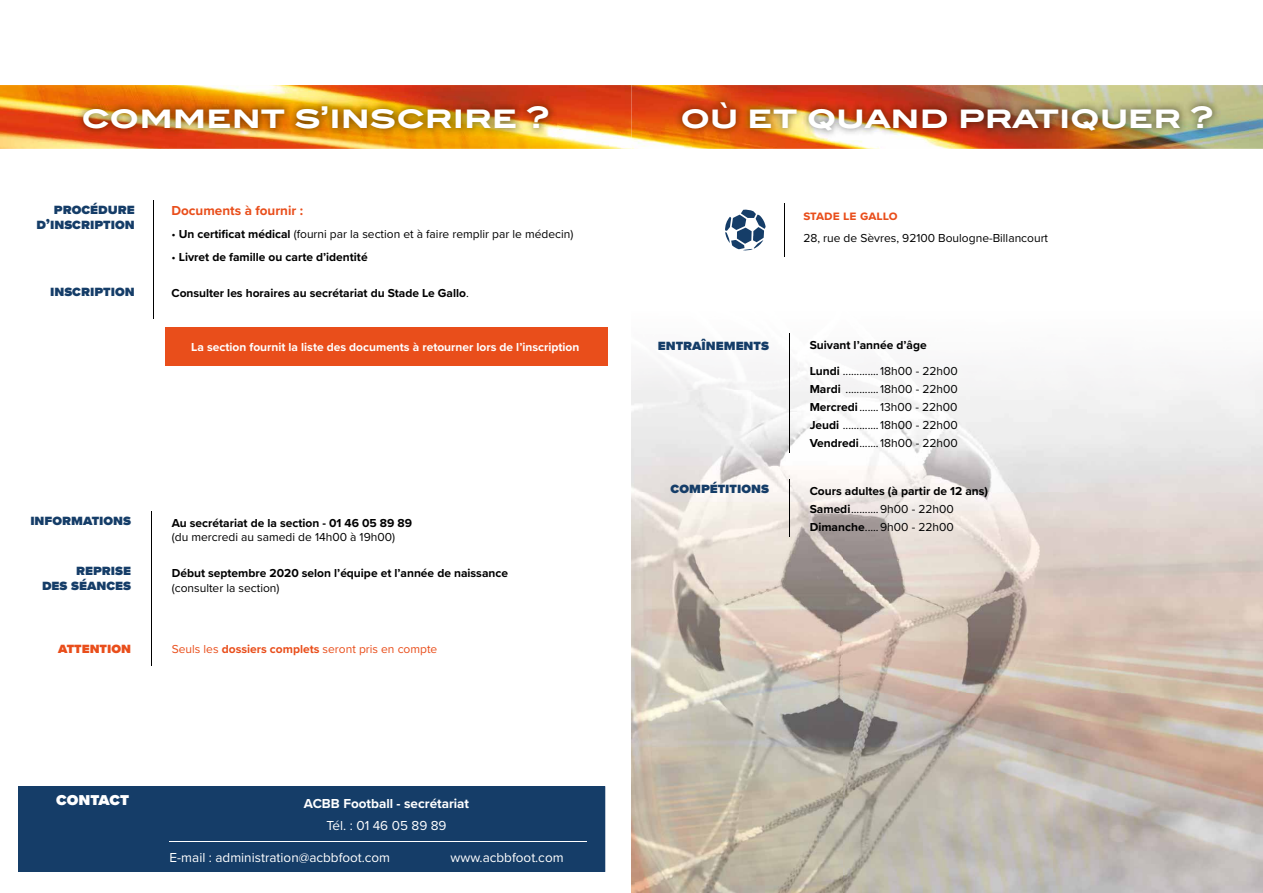
<style>
.page{position:relative;width:1263px;height:893px;background:#fff}
.page>*{position:absolute;margin:0;border:0;box-sizing:border-box;transform-origin:0 0}
.t1{font:700 30px "Blair ITC Std";color:#fff}
.t2{font:900 18px "Proxima Nova";color:#fff}
.t3{font:900 15px/15px "Proxima Nova";color:#153d68;text-align:right}
.t4{font:900 15px "Proxima Nova";color:#e94e1b}
.t5{font:13.5px "Proxima Nova";color:#fff}
.t6{font:700 13.5px "Proxima Nova";color:#e94e1b}
.t7{font:700 13.5px "Proxima Nova";color:#fff}
.t8{font:12px/18px "Proxima Nova";color:#000;text-align:justify}
.t9{font:700 12px/18px "Proxima Nova";color:#000}
.t10{font:700 12px "Proxima Nova";color:#fff}
.t11{font:12px "Proxima Nova";color:#e94e1b}
.s1{font-weight:700}
.s2{font-weight:400}
</style>
<div class="page">
<div style="left:18px;top:786px;width:587px;height:86px;background:#153d68"></div>
<svg style="left:725px;top:209px;width:41px;height:42px"></svg>
<img style="left:631px;top:364px;width:632px;height:529px">
<hr style="left:151px;top:511px;width:1px;height:51px;background:#000">
<hr style="left:151px;top:562px;width:1px;height:76px;background:#000">
<svg style="left:151px;top:638px;width:1px;height:28px"></svg>
<hr style="left:153px;top:200px;width:1px;height:83px;background:#000">
<hr style="left:153px;top:283px;width:1px;height:36px;background:#000">
<hr style="left:170px;top:841px;width:417px;height:1px;background:#fff">
<div style="left:165px;top:327px;width:443px;height:39px;background:#e94e1b"></div>
<img style="left:0;top:85px;width:1263px;height:64px">
<img style="left:75px;top:97px;width:482px;height:40px">
<img style="left:674px;top:93px;width:546px;height:46px">
<hr style="left:789px;top:333px;width:1px;height:120px;background:#000">
<hr style="left:789px;top:479px;width:1px;height:58px;background:#000">
<hr style="left:785px;top:203px;width:1px;height:54px;background:#000">
<h1 class="t1" style="left:82px;top:99px;width:470px">COMMENT S’INSCRIRE ?</h1>
<h1 class="t1" style="left:681px;top:99px;width:535px">OÙ ET QUAND PRATIQUER ?</h1>
<p class="t3" style="left:37px;top:201px;width:100px">PROCÉDURE<br>D’INSCRIPTION</p>
<p class="t6" style="left:171px;top:201px;width:133px">Documents à fournir :</p>
<p class="t8" style="left:171px;top:225px;width:403px">• <span class="s1">Un certificat médical</span> (fourni par la section et à faire remplir par le médecin)</p>
<p class="t9" style="left:171px;top:248px;width:198px"><span class="s2">•</span> Livret de famille ou carte d’identité</p>
<p class="t3" style="left:50px;top:284px;width:86px">INSCRIPTION</p>
<p class="t9" style="left:171px;top:283px;width:299px">Consulter les horaires au secrétariat du Stade Le Gallo<span class="s2">.</span></p>
<p class="t10" style="left:191px;top:338px;width:390px">La section fournit la liste des documents à retourner lors de l’inscription</p>
<p class="t3" style="left:30px;top:512px;width:102px">INFORMATIONS</p>
<p class="t9" style="left:172px;top:514px;width:242px">Au secrétariat de la section - 01 46 05 89 89</p>
<p class="t8" style="left:172px;top:528px;width:225px">(du mercredi au samedi de 14h00 à 19h00)</p>
<p class="t3" style="left:42px;top:563px;width:91px">REPRISE<br>DES SÉANCES</p>
<p class="t9" style="left:172px;top:564px;width:338px">Début septembre 2020 selon l’équipe et l’année de naissance</p>
<p class="t8" style="left:172px;top:578px;width:109px">(consulter la section)</p>
<p class="t4" style="left:58px;top:636px;width:75px">ATTENTION</p>
<p class="t11" style="left:172px;top:640px;width:267px">Seuls les <span class="s1">dossiers complets</span> seront pris en compte</p>
<h2 class="t2" style="left:56px;top:785px;width:74px">CONTACT</h2>
<p class="t7" style="left:304px;top:794px;width:167px">ACBB Football - secrétariat</p>
<p class="t5" style="left:326px;top:816px;width:122px">Tél. : 01 46 05 89 89</p>
<p class="t5" style="left:170px;top:848px;width:222px">E-mail : administration@acbbfoot.com</p>
<p class="t5" style="left:450px;top:848px;width:115px">www.acbbfoot.com</p>
<p class="t6" style="left:803px;top:205px;width:96px">STADE LE GALLO</p>
<p class="t8" style="left:803px;top:229px;width:246px">28, rue de Sèvres, 92100 Boulogne-Billancourt</p>
<p class="t3" style="left:658px;top:337px;width:113px">ENTRAÎNEMENTS</p>
<p class="t9" style="left:810px;top:336px;width:119px">Suivant l’année d’âge</p>
<p class="t8" style="left:810px;top:362px;width:150px"><span class="s1">Lundi</span> .............18h00 - 22h00<br><span class="s1">Mardi</span> ............18h00 - 22h00<br><span class="s1">Mercredi</span> .......13h00 - 22h00<br><span class="s1">Jeudi</span> .............18h00 - 22h00<br><span class="s1">Vendredi</span> .......18h00 - 22h00</p>
<p class="t3" style="left:671px;top:480px;width:100px">COMPÉTITIONS</p>
<p class="t9" style="left:810px;top:482px;width:180px">Cours adultes (à partir de 12 ans)<br>Samedi <span class="s2">..........9h00 - 22h00<br></span>Dimanche <span class="s2">.....9h00 - 22h00</span></p>
</div>
